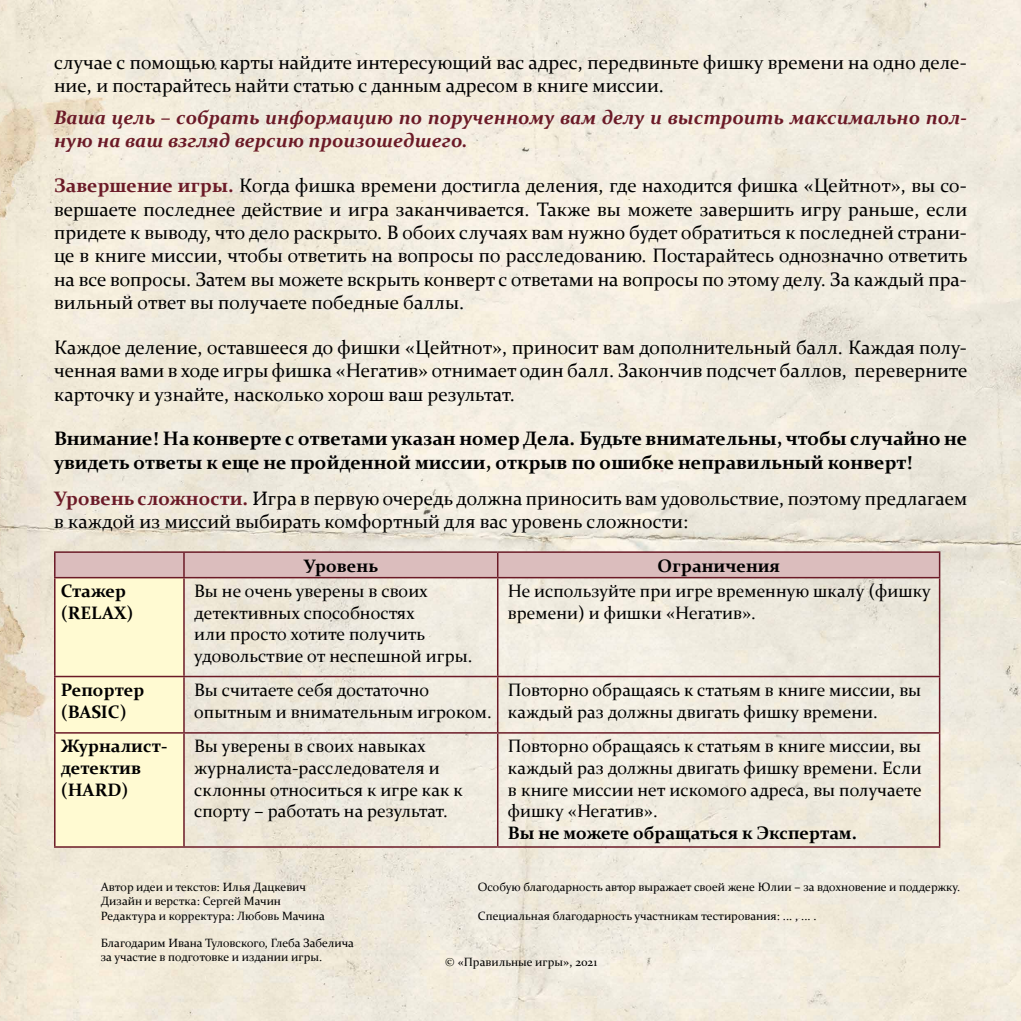
<style>
.page{position:relative;width:1021px;height:1021px;background:#fff}
.page>*{position:absolute;margin:0;border:0;box-sizing:border-box;transform-origin:0 0}
.t1{font:19.5px/23.4px "Constantia";color:#000}
.t2{font:700 19.5px/23.4px "Constantia";color:#000}
.t3{font:italic 700 19.5px/23.4px "Constantia";color:#6b1a27}
.t4{font:18px/21.6px "Constantia";color:#000}
.t5{font:700 18px/21.6px "Constantia";color:#000}
.t6{font:12px/14.4px "Constantia";color:#000}
.s1{font-weight:400;font-style:normal}
.s2{font-weight:700;color:#6b1a27}
</style>
<div class="page">
<img style="left:0;top:0;width:1020px;height:1020px">
<hr style="left:54px;top:551px;width:130px;height:2px;background:#6b1a27">
<hr style="left:54px;top:553px;width:2px;height:24px;background:#6b1a27">
<hr style="left:497px;top:551px;width:443px;height:2px;background:#6b1a27">
<hr style="left:938px;top:553px;width:2px;height:24px;background:#6b1a27">
<hr style="left:54px;top:677px;width:2px;height:55px;background:#6b1a27">
<hr style="left:938px;top:677px;width:2px;height:55px;background:#6b1a27">
<hr style="left:184px;top:551px;width:313px;height:2px;background:#6b1a27">
<svg style="left:55px;top:552px;width:884px;height:294px;background:#ede6d7"></svg>
<hr style="left:183px;top:578px;width:2px;height:97px;background:#6b1a27">
<hr style="left:497px;top:578px;width:1px;height:97px;background:#6b1a27">
<hr style="left:183px;top:677px;width:2px;height:55px;background:#6b1a27">
<hr style="left:497px;top:677px;width:1px;height:55px;background:#6b1a27">
<hr style="left:183px;top:733px;width:2px;height:113px;background:#6b1a27">
<hr style="left:497px;top:733px;width:1px;height:113px;background:#6b1a27">
<hr style="left:54px;top:577px;width:130px;height:1px;background:#6b1a27">
<hr style="left:54px;top:578px;width:2px;height:97px;background:#6b1a27">
<hr style="left:184px;top:577px;width:313px;height:1px;background:#6b1a27">
<hr style="left:497px;top:577px;width:443px;height:1px;background:#6b1a27">
<hr style="left:938px;top:578px;width:2px;height:97px;background:#6b1a27">
<hr style="left:54px;top:675px;width:130px;height:2px;background:#6b1a27">
<hr style="left:184px;top:675px;width:313px;height:2px;background:#6b1a27">
<hr style="left:497px;top:675px;width:443px;height:2px;background:#6b1a27">
<hr style="left:54px;top:732px;width:130px;height:1px;background:#6b1a27">
<hr style="left:54px;top:733px;width:2px;height:113px;background:#6b1a27">
<hr style="left:184px;top:732px;width:313px;height:1px;background:#6b1a27">
<hr style="left:497px;top:732px;width:443px;height:1px;background:#6b1a27">
<hr style="left:938px;top:733px;width:2px;height:113px;background:#6b1a27">
<hr style="left:54px;top:846px;width:130px;height:1px;background:#6b1a27">
<hr style="left:184px;top:846px;width:313px;height:1px;background:#6b1a27">
<hr style="left:497px;top:846px;width:443px;height:1px;background:#6b1a27">
<p class="t1" style="left:54px;top:49px;width:914px">случае с помощью карты найдите интересующий вас адрес, передвиньте фишку времени на одно деле&shy;ние, и постарайтесь найти статью с данным адресом в книге миссии.</p>
<p class="t3" style="left:54px;top:105px;width:914px">Ваша цель <span class="s1">–</span> собрать информацию по порученному вам делу и выстроить максимально пол&shy;ную на ваш взгляд версию произошедшего.</p>
<p class="t1" style="left:54px;top:173px;width:914px;text-align:justify"><span class="s2">Завершение игры.</span> Когда фишка времени достигла деления, где находится фишка «Цейтнот», вы со&shy;вершаете последнее действие и игра заканчивается. Также вы можете завершить игру раньше, если придете к выводу, что дело раскрыто. В обоих случаях вам нужно будет обратиться к последней страни&shy;це в книге миссии, чтобы ответить на вопросы по расследованию. Постарайтесь однозначно ответить на все вопросы. Затем вы можете вскрыть конверт с ответами на вопросы по этому делу. За каждый пра&shy;вильный ответ вы получаете победные баллы.</p>
<p class="t1" style="left:54px;top:334px;width:914px;text-align:justify">Каждое деление, оставшееся до фишки «Цейтнот», приносит вам дополнительный балл. Каждая полу&shy;ченная вами в ходе игры фишка «Негатив» отнимает один балл. Закончив подсчет баллов, переверните карточку и узнайте, насколько хорош ваш результат.</p>
<p class="t2" style="left:54px;top:426px;width:914px">Внимание! На конверте с ответами указан номер Дела. Будьте внимательны, чтобы случайно не увидеть ответы к еще не пройденной миссии, открыв по ошибке неправильный конверт!</p>
<p class="t1" style="left:54px;top:485px;width:914px"><span class="s2">Уровень сложности.</span> Игра в первую очередь должна приносить вам удовольствие, поэтому предлагаем в каждой из миссий выбирать комфортный для вас уровень сложности:</p>
<p class="t5" style="left:304px;top:554px;width:76px">Уровень</p>
<p class="t5" style="left:657px;top:554px;width:124px">Ограничения</p>
<p class="t5" style="left:61px;top:579px;width:74px">Стажер (RELAX)</p>
<p class="t4" style="left:194px;top:579px;width:280px">Вы не очень уверены в своих детективных способностях<br>или просто хотите получить удовольствие от неспешной игры.</p>
<p class="t4" style="left:508px;top:579px;width:424px">Не используйте при игре временную шкалу (фишку времени) и фишки «Негатив».</p>
<p class="t5" style="left:61px;top:678px;width:85px">Репортер (BASIC)</p>
<p class="t4" style="left:194px;top:678px;width:299px">Вы считаете себя достаточно опытным и внимательным игроком.</p>
<p class="t4" style="left:508px;top:678px;width:415px">Повторно обращаясь к статьям в книге миссии, вы каждый раз должны двигать фишку времени.</p>
<p class="t5" style="left:61px;top:734px;width:108px">Журналист&shy;детектив (HARD)</p>
<p class="t4" style="left:194px;top:734px;width:270px">Вы уверены в своих навыках журналиста-расследователя и склонны относиться к игре как к спорту – работать на результат.</p>
<p class="t4" style="left:508px;top:734px;width:415px;text-align:justify">Повторно обращаясь к статьям в книге миссии, вы каждый раз должны двигать фишку времени. Если в книге миссии нет искомого адреса, вы получаете фишку «Негатив».</p>
<p class="t5" style="left:508px;top:821px;width:350px">Вы не можете обращаться к Экспертам.</p>
<p class="t6" style="left:101px;top:878px;width:226px">Автор идеи и текстов: Илья Дацкевич<br>Дизайн и верстка: Сергей Мачин<br>Редактура и корректура: Любовь Мачина</p>
<p class="t6" style="left:101px;top:934px;width:255px">Благодарим Ивана Туловского, Глеба Забелича за участие в подготовке и издании игры.</p>
<p class="t6" style="left:478px;top:878px;width:484px">Особую благодарность автор выражает своей жене Юлии – за вдохновение и поддержку.</p>
<p class="t6" style="left:478px;top:907px;width:340px">Специальная благодарность участникам тестирования: ... , ... .</p>
<p class="t6" style="left:445px;top:954px;width:153px">© «Правильные игры», 2021</p>
</div>
